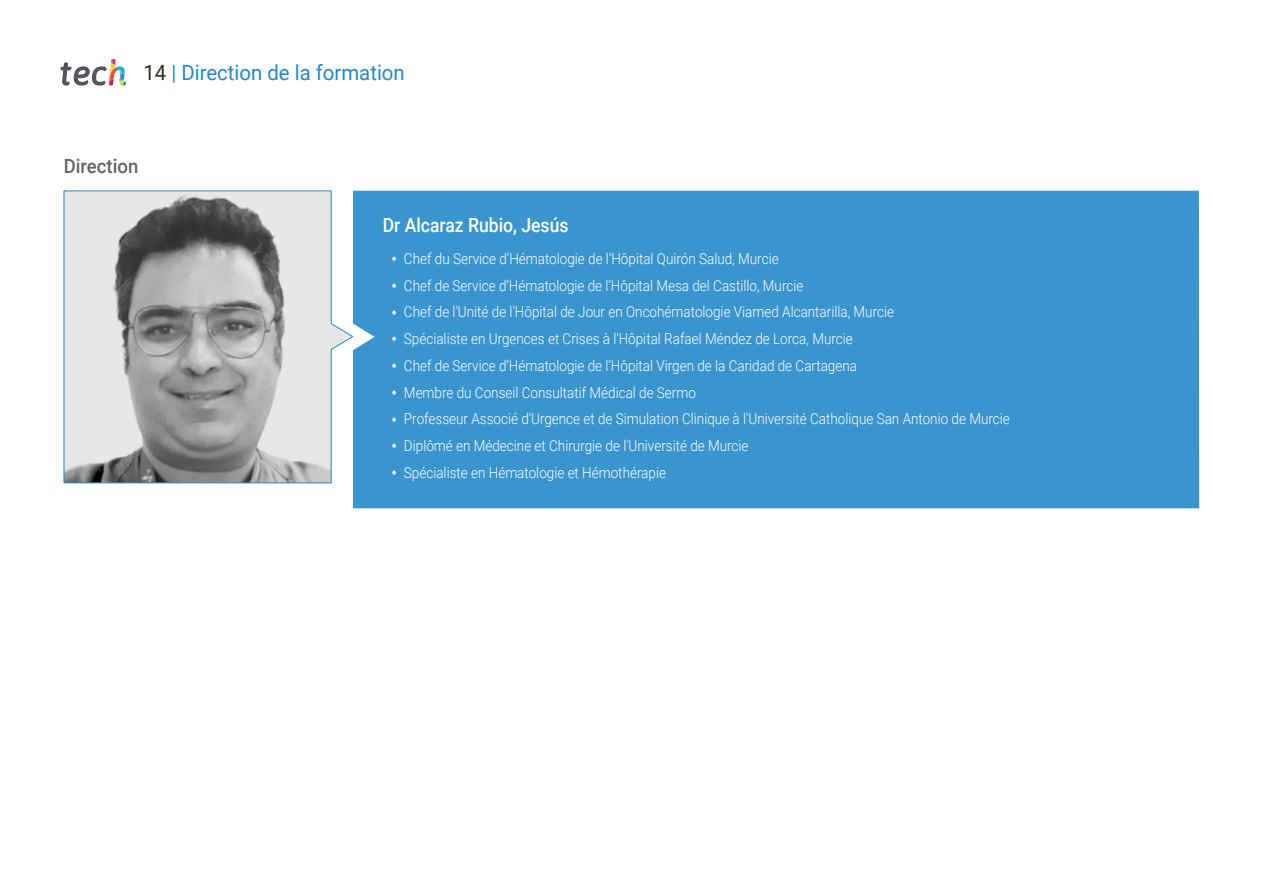
<style>
.page{position:relative;width:1263px;height:893px;background:#fff}
.page>*{position:absolute;margin:0;border:0;box-sizing:border-box;transform-origin:0 0}
.t1{font:21px "Roboto";color:#2488c9}
.t2{font:500 19.5px "Roboto";color:#fff;scale:.9 1}
.t3{font:500 19.5px "Roboto";color:#61646a;scale:.95 1}
.t4{font:300 15px/26.7px "Roboto";color:#fff;scale:.9 1}
.s1{color:#312e20}
</style>
<div class="page">
<svg style="left:61px;top:59px;width:65px;height:27px"></svg>
<div style="left:353px;top:191px;width:846px;height:317px;background:#3a94ce"></div>
<svg style="left:64px;top:191px;width:289px;height:292px;background:#b8b9b9"></svg>
<svg style="left:392px;top:256px;width:5px;height:5px"></svg>
<svg style="left:392px;top:283px;width:5px;height:5px"></svg>
<svg style="left:392px;top:310px;width:5px;height:5px"></svg>
<svg style="left:392px;top:337px;width:5px;height:5px"></svg>
<svg style="left:392px;top:363px;width:5px;height:5px"></svg>
<svg style="left:392px;top:390px;width:5px;height:5px"></svg>
<svg style="left:392px;top:417px;width:5px;height:5px"></svg>
<svg style="left:392px;top:444px;width:5px;height:5px"></svg>
<svg style="left:392px;top:470px;width:5px;height:5px"></svg>
<h1 class="t1" style="left:144px;top:57px;width:263px"><span class="s1">14</span> | Direction de la formation</h1>
<h2 class="t3" style="left:64px;top:152px;width:80px">Direction</h2>
<h2 class="t2" style="left:383px;top:212px;width:208px">Dr Alcaraz Rubio, Jesús</h2>
<p class="t4" style="left:404px;top:245px;width:675px">Chef du Service d’Hématologie de l’Hôpital Quirón Salud, Murcie<br>Chef de Service d’Hématologie de l’Hôpital Mesa del Castillo, Murcie<br>Chef de l'Unité de l'Hôpital de Jour en Oncohématologie Viamed Alcantarilla, Murcie<br>Spécialiste en Urgences et Crises à l'Hôpital Rafael Méndez de Lorca, Murcie<br>Chef de Service d’Hématologie de l’Hôpital Virgen de la Caridad de Cartagena<br>Membre du Conseil Consultatif Médical de Sermo<br>Professeur Associé d'Urgence et de Simulation Clinique à l'Université Catholique San Antonio de Murcie Diplômé en Médecine et Chirurgie de l'Université de Murcie<br>Spécialiste en Hématologie et Hémothérapie</p>
</div>
